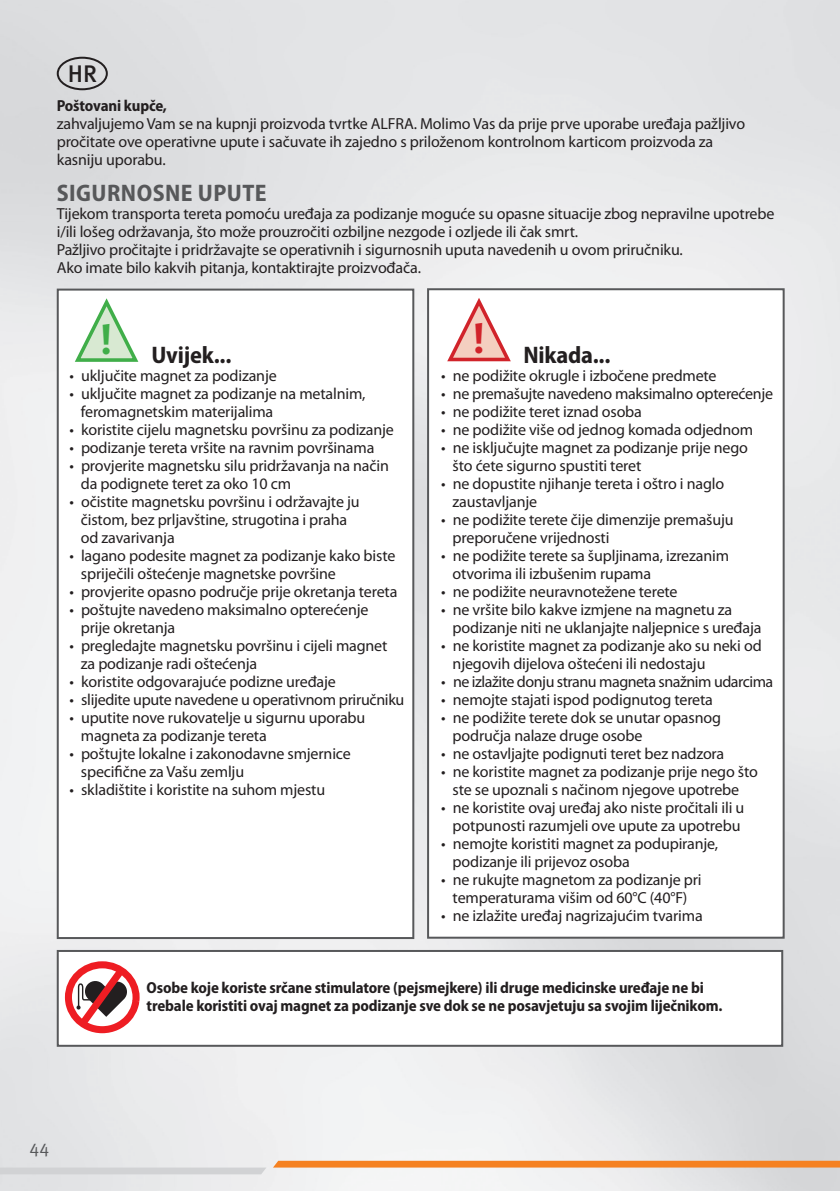
<style>
.page{position:relative;width:840px;height:1191px;background:#fff}
.page>*{position:absolute;margin:0;border:0;box-sizing:border-box;transform-origin:0 0}
.Fließtext{font:700 42.4px "Meta OT";color:#40ae49}
.Fließtext-2{font:700 42.4px "Meta OT";color:#d1232a}
.Ü2_12pt_schwarz_HR{font:700 semi-condensed 24px "Myriad Pro";letter-spacing:-.01em;color:#231f20}
.Ü2_12pt_grau_HR{font:700 semi-condensed 24px "Myriad Pro";letter-spacing:.02em;color:#57585a}
.Spachbutton{font:500 24px "Meta OT";color:#231f20}
.t1{font:18px "Meta OT";color:#57585a}
.Fließtext_HR{font:16px/18px "Myriad Pro";letter-spacing:-.01em;color:#231f20}
.Fließtext_HR-2{font:700 semi-condensed 16px/18px "Myriad Pro";letter-spacing:-.01em;color:#231f20}
.Fließtext_HR-3{font:16px "Myriad Pro";letter-spacing:-.03em;color:#231f20}
</style>
<div class="page">
<img style="left:0;top:0;width:839px;height:1191px">
<svg style="left:273px;top:1160px;width:566px;height:7px;background:#f38d38"></svg>
<svg style="left:0;top:1167px;width:266px;height:7px;background:#d2d3d5"></svg>
<div style="left:57px;top:288px;width:357px;height:651px;background:#fff;border:2px solid #57585a"></div>
<svg style="left:75px;top:298px;width:64px;height:64px"></svg>
<div style="left:427px;top:288px;width:357px;height:650px;background:#fff;border:2px solid #57585a"></div>
<svg style="left:447px;top:298px;width:64px;height:64px"></svg>
<div style="left:57px;top:950px;width:725px;height:96px;background:#fff;border:2px solid #57585a"></div>
<svg style="left:65px;top:961px;width:74px;height:72px"></svg>
<div style="left:57px;top:57px;width:51px;height:33px;border:2px solid #231f20;border-radius:50%"></div>
<p class="Spachbutton" style="left:68px;top:60px;width:31px">HR</p>
<p class="Fließtext_HR-2" style="left:57px;top:97px;width:112px">Poštovani kupče,</p>
<p class="Fließtext_HR" style="left:57px;top:115px;width:689px">zahvaljujemo Vam se na kupnji proizvoda tvrtke ALFRA. Molimo Vas da prije prve uporabe uređaja pažljivo pročitate ove operativne upute i sačuvate ih zajedno s priloženom kontrolnom karticom proizvoda za kasniju uporabu.</p>
<p class="Ü2_12pt_grau_HR" style="left:57px;top:179px;width:211px">SIGURNOSNE UPUTE</p>
<p class="Fließtext_HR" style="left:57px;top:205px;width:718px">Tijekom transporta tereta pomoću uređaja za podizanje moguće su opasne situacije zbog nepravilne upotrebe i/ili lošeg održavanja, što može prouzročiti ozbiljne nezgode i ozljede ili čak smrt.</p>
<p class="Fließtext_HR" style="left:57px;top:241px;width:627px">Pažljivo pročitajte i pridržavajte se operativnih i sigurnosnih uputa navedenih u ovom priručniku.<br>Ako imate bilo kakvih pitanja, kontaktirajte proizvođača.</p>
<p class="Fließtext" style="left:100px;top:314px;width:14px">!</p>
<p class="Ü2_12pt_schwarz_HR" style="left:151px;top:341px;width:81px">Uvijek...</p>
<p class="Fließtext_HR" style="left:69px;top:367px;width:209px">• uključite magnet za podizanje</p>
<p class="Fließtext_HR" style="left:81px;top:385px;width:286px;text-indent:-11px">• uključite magnet za podizanje na metalnim, feromagnetskim materijalima</p>
<p class="Fließtext_HR" style="left:69px;top:421px;width:326px">• koristite cijelu magnetsku površinu za podizanje</p>
<p class="Fließtext_HR" style="left:69px;top:439px;width:306px">• podizanje tereta vršite na ravnim površinama</p>
<p class="Fließtext_HR" style="left:81px;top:457px;width:309px;text-indent:-11px">• provjerite magnetsku silu pridržavanja na način da podignete teret za oko 10 cm</p>
<p class="Fließtext_HR" style="left:81px;top:493px;width:280px;text-indent:-11px">• očistite magnetsku površinu i održavajte ju čistom, bez prljavštine, strugotina i praha od zavarivanja</p>
<p class="Fließtext_HR" style="left:81px;top:547px;width:316px;text-indent:-11px">• lagano podesite magnet za podizanje kako biste spriječili oštećenje magnetske površine</p>
<p class="Fließtext_HR" style="left:69px;top:583px;width:329px">• provjerite opasno područje prije okretanja tereta</p>
<p class="Fließtext_HR" style="left:81px;top:601px;width:289px;text-indent:-11px">• poštujte navedeno maksimalno opterećenje prije okretanja</p>
<p class="Fließtext_HR" style="left:81px;top:637px;width:308px;text-indent:-11px">• pregledajte magnetsku površinu i cijeli magnet za podizanje radi oštećenja</p>
<p class="Fließtext_HR" style="left:69px;top:673px;width:268px">• koristite odgovarajuće podizne uređaje</p>
<p class="Fließtext_HR" style="left:69px;top:691px;width:336px">• slijedite upute navedene u operativnom priručniku</p>
<p class="Fließtext_HR" style="left:81px;top:709px;width:286px;text-indent:-11px">• uputite nove rukovatelje u sigurnu uporabu magneta za podizanje tereta</p>
<p class="Fließtext_HR" style="left:81px;top:745px;width:271px;text-indent:-11px">• poštujte lokalne i zakonodavne smjernice specifične za Vašu zemlju</p>
<p class="Fließtext_HR" style="left:69px;top:781px;width:257px">• skladištite i koristite na suhom mjestu</p>
<p class="Fließtext-2" style="left:472px;top:313px;width:14px">!</p>
<p class="Ü2_12pt_schwarz_HR" style="left:523px;top:341px;width:89px">Nikada...</p>
<p class="Fließtext_HR" style="left:441px;top:367px;width:277px">• ne podižite okrugle i izbočene predmete</p>
<p class="Fließtext_HR" style="left:441px;top:385px;width:333px">• ne premašujte navedeno maksimalno opterećenje</p>
<p class="Fließtext_HR" style="left:441px;top:403px;width:202px">• ne podižite teret iznad osoba</p>
<p class="Fließtext_HR" style="left:441px;top:421px;width:313px">• ne podižite više od jednog komada odjednom</p>
<p class="Fließtext_HR" style="left:452px;top:439px;width:297px;text-indent:-11px">• ne isključujte magnet za podizanje prije nego što ćete sigurno spustiti teret</p>
<p class="Fließtext_HR" style="left:452px;top:475px;width:273px;text-indent:-11px">• ne dopustite njihanje tereta i oštro i naglo zaustavljanje</p>
<p class="Fließtext_HR" style="left:452px;top:511px;width:282px;text-indent:-11px">• ne podižite terete čije dimenzije premašuju preporučene vrijednosti</p>
<p class="Fließtext_HR" style="left:452px;top:547px;width:278px;text-indent:-11px">• ne podižite terete sa šupljinama, izrezanim otvorima ili izbušenim rupama</p>
<p class="Fließtext_HR" style="left:441px;top:583px;width:238px">• ne podižite neuravnotežene terete</p>
<p class="Fließtext_HR" style="left:452px;top:601px;width:310px;text-indent:-11px">• ne vršite bilo kakve izmjene na magnetu za podizanje niti ne uklanjajte naljepnice s uređaja</p>
<p class="Fließtext_HR" style="left:452px;top:637px;width:310px;text-indent:-11px">• ne koristite magnet za podizanje ako su neki od njegovih dijelova oštećeni ili nedostaju</p>
<p class="Fließtext_HR-3" style="left:441px;top:673px;width:333px">• ne izlažite donju stranu magneta snažnim udarcima</p>
<p class="Fließtext_HR" style="left:441px;top:691px;width:273px">• nemojte stajati ispod podignutog tereta</p>
<p class="Fließtext_HR" style="left:452px;top:709px;width:270px;text-indent:-11px">• ne podižite terete dok se unutar opasnog područja nalaze druge osobe</p>
<p class="Fließtext_HR" style="left:441px;top:745px;width:284px">• ne ostavljajte podignuti teret bez nadzora</p>
<p class="Fließtext_HR" style="left:441px;top:763px;width:318px;text-align:center">• ne koristite magnet za podizanje prije nego što ste se upoznali s načinom njegove upotrebe</p>
<p class="Fließtext_HR" style="left:441px;top:799px;width:304px;text-align:center">• ne koristite ovaj uređaj ako niste pročitali ili u potpunosti razumjeli ove upute za upotrebu</p>
<p class="Fließtext_HR" style="left:452px;top:835px;width:267px;text-indent:-11px">• nemojte koristiti magnet za podupiranje, podizanje ili prijevoz osoba</p>
<p class="Fließtext_HR" style="left:441px;top:871px;width:262px;text-align:center">• ne rukujte magnetom za podizanje pri temperaturama višim od 60°C (40°F)</p>
<p class="Fließtext_HR" style="left:441px;top:907px;width:263px">• ne izlažite uređaj nagrizajućim tvarima</p>
<p class="Fließtext_HR-2" style="left:146px;top:979px;width:577px">Osobe koje koriste srčane stimulatore (pejsmejkere) ili druge medicinske uređaje ne bi trebale koristiti ovaj magnet za podizanje sve dok se ne posavjetuju sa svojim liječnikom.</p>
<p class="t1" style="left:29px;top:1136px;width:21px">44</p>
</div>
